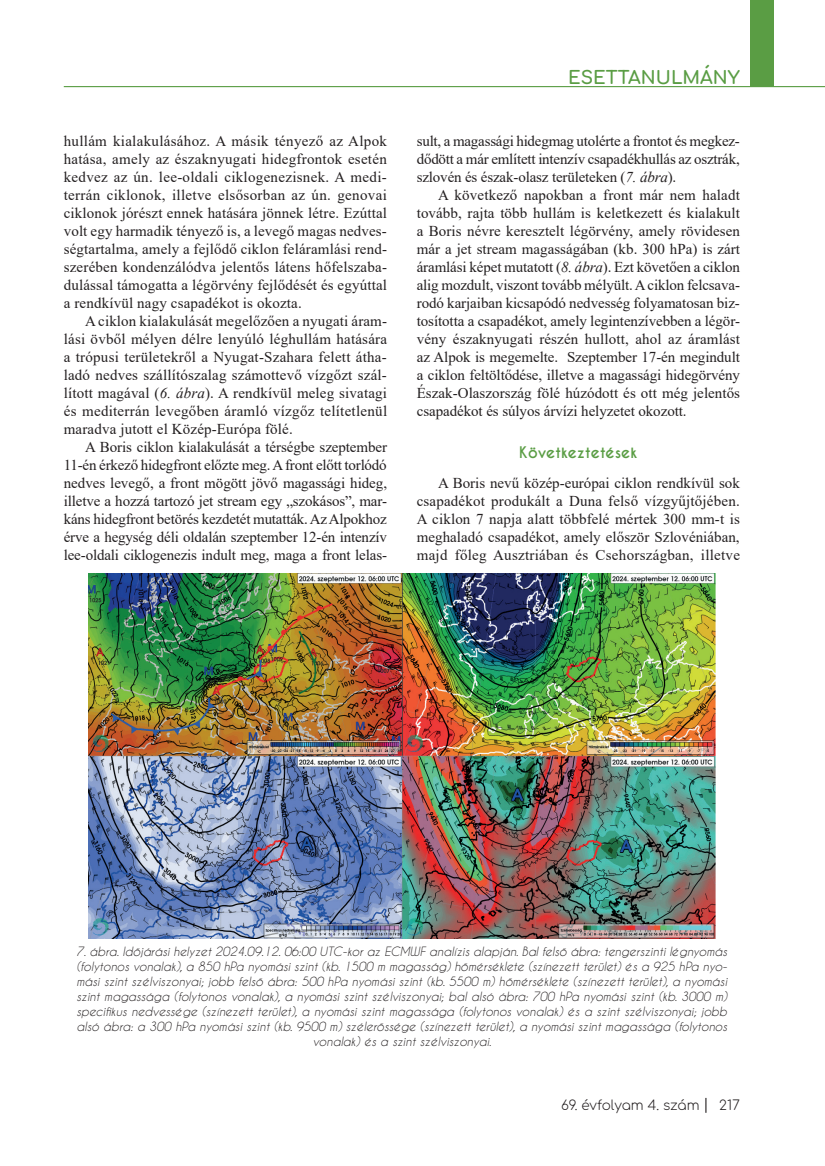
<style>
.page{position:relative;width:825px;height:1166px;background:#fff}
.page>*{position:absolute;margin:0;border:0;box-sizing:border-box;transform-origin:0 0}
.t1{font:700 18px "Comfortaa";color:#5a9d44}
.t2{font:15px/18px "Times New Roman";letter-spacing:.005em;color:#231f20;text-align:justify}
.t3{font:700 15px "Caviar Dreams";color:#5a9d44}
.t4{font:300 13.5px "Comfortaa";color:#231f20}
.t5{font:italic 12px/15px "Caviar Dreams";color:#231f20;text-align:center}
.s1{font-style:italic}
</style>
<div class="page">
<hr style="left:64px;top:86px;width:761px;height:1px;background:#5a9d44">
<div style="left:750px;top:0;width:24px;height:87px;background:#5a9d44"></div>
<svg style="left:705px;top:1097px;width:1px;height:15px"></svg>
<img style="left:89px;top:573px;width:626px;height:365px">
<p class="t2" style="left:64px;top:131px;width:325px">hullám kialakulásához. A másik tényező az Alpok hatása, amely az északnyugati hidegfrontok esetén kedvez az ún. lee-oldali ciklogenezisnek. A medi&shy;terrán ciklonok, illetve elsősorban az ún. genovai ciklonok jórészt ennek hatására jönnek létre. Ezúttal volt egy harmadik tényező is, a levegő magas nedves&shy;ségtartalma, amely a fejlődő ciklon feláramlási rend&shy;szerében kondenzálódva jelentős látens hőfelszaba&shy;dulással támogatta a légörvény fejlődését és egyúttal a rendkívül nagy csapadékot is okozta.</p>
<p class="t2" style="left:64px;top:311px;width:325px;text-indent:21px">A ciklon kialakulását megelőzően a nyugati áram&shy;lási övből mélyen délre lenyúló léghullám hatására a trópusi területekről a Nyugat-Szahara felett átha&shy;ladó nedves szállítószalag számottevő vízgőzt szál&shy;lított magával (<span class="s1">6. ábra</span>). A rendkívül meleg sivatagi és mediterrán levegőben áramló vízgőz telítetlenül maradva jutott el Közép-Európa fölé.</p>
<p class="t2" style="left:64px;top:437px;width:325px;text-indent:21px">A Boris ciklon kialakulását a térségbe szeptember 11-én érkező hidegfront előzte meg. A front előtt torlódó nedves levegő, a front mögött jövő magassági hideg, illetve a hozzá tartozó jet stream egy „szokásos”, mar&shy;káns hidegfront betörés kezdetét mutatták. Az Alpokhoz érve a hegység déli oldalán szeptember 12-én intenzív lee-oldali ciklogenezis indult meg, maga a front lelas-</p>
<p class="t1" style="left:568px;top:61px;width:173px">ESETTANULMÁNY</p>
<p class="t2" style="left:417px;top:131px;width:325px">sult, a magassági hidegmag utolérte a frontot és megkez&shy;dődött a már említett intenzív csapadékhullás az osztrák, szlovén és észak-olasz területeken (<span class="s1">7. ábra</span>).</p>
<p class="t2" style="left:417px;top:185px;width:325px;text-indent:21px">A következő napokban a front már nem haladt tovább, rajta több hullám is keletkezett és kialakult a Boris névre keresztelt légörvény, amely rövidesen már a jet stream magasságában (kb. 300 hPa) is zárt áramlási képet mutatott (<span class="s1">8. ábra</span>). Ezt követően a ciklon alig mozdult, viszont tovább mélyült. A ciklon felcsava&shy;rodó karjaiban kicsapódó nedvesség folyamatosan biz&shy;tosította a csapadékot, amely legintenzívebben a légör&shy;vény északnyugati részén hullott, ahol az áramlást az Alpok is megemelte. Szeptember 17-én megindult a ciklon feltöltődése, illetve a magassági hidegörvény Észak-Olaszország fölé húzódott és ott még jelentős csapadékot és súlyos árvízi helyzetet okozott.</p>
<p class="t3" style="left:519px;top:443px;width:120px">Következtetések</p>
<p class="t2" style="left:417px;top:473px;width:325px;text-indent:21px">A Boris nevű közép-európai ciklon rendkívül sok csapadékot produkált a Duna felső vízgyűjtőjében.<br>A ciklon 7 napja alatt többfelé mértek 300 mm-t is meghaladó csapadékot, amely először Szlovéniában, majd főleg Ausztriában és Csehországban, illetve</p>
<p class="t5" style="left:77px;top:943px;width:652px">7. ábra. Időjárási helyzet 2024.09.12. 06:00 UTC-kor az ECMWF analízis alapján. Bal felső ábra: tengerszinti légnyomás (folytonos vonalak), a 850 hPa nyomási szint (kb. 1500 m magasság) hőmérséklete (színezett terület) és a 925 hPa nyo&shy;mási szint szélviszonyai; jobb felső ábra: 500 hPa nyomási szint (kb. 5500 m) hőmérséklete (színezett terület), a nyomási szint magassága (folytonos vonalak), a nyomási szint szélviszonyai; bal alsó ábra: 700 hPa nyomási szint (kb. 3000 m) specifikus nedvessége (színezett terület), a nyomási szint magassága (folytonos vonalak) és a szint szélviszonyai; jobb alsó ábra: a 300 hPa nyomási szint (kb. 9500 m) szélerőssége (színezett terület), a nyomási szint magassága (folytonos vonalak) és a szint szélviszonyai.</p>
<p class="t4" style="left:561px;top:1092px;width:140px">69. évfolyam 4. szám</p>
<p class="t4" style="left:719px;top:1092px;width:22px">217</p>
</div>
